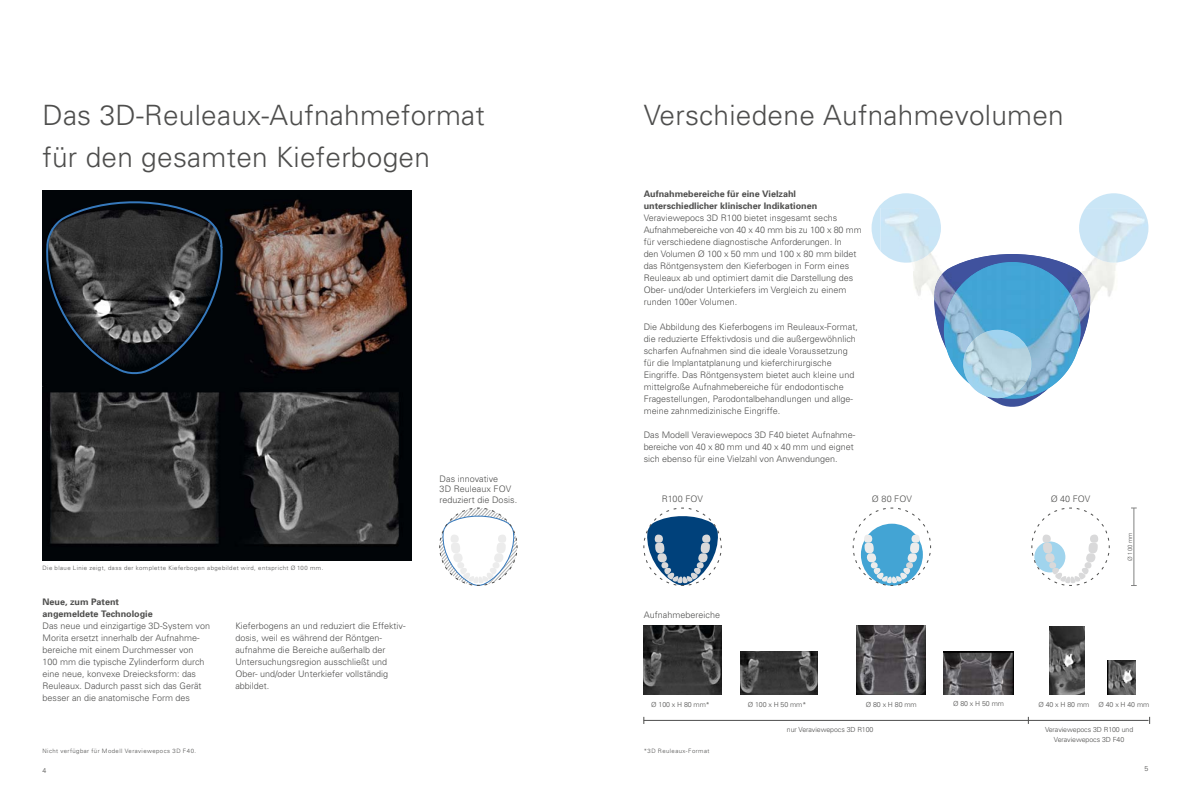
<style>
.page{position:relative;width:1191px;height:794px;background:#fff}
.page>*{position:absolute;margin:0;border:0;box-sizing:border-box;transform-origin:0 0}
.t1{font:300 28px/42px "Univers";letter-spacing:.01em;color:#4e4e4d}
.t2{font:300 9px/12px "Univers";color:#4e4e4d}
.t3{font:700 9px/12px "Univers";color:#4e4e4d}
.t4{font:300 7px/9.1px "Univers";letter-spacing:-.01em;color:#4e4e4d;text-align:center}
.t5{font:300 6px "Univers";letter-spacing:.07em;color:#4e4e4d}
</style>
<div class="page">
<img style="left:43px;top:191px;width:369px;height:369px">
<svg style="left:1031px;top:508px;width:78px;height:78px"></svg>
<svg style="left:853px;top:508px;width:78px;height:78px"></svg>
<svg style="left:643px;top:508px;width:79px;height:78px"></svg>
<img style="left:1050px;top:626px;width:34px;height:69px">
<img style="left:1107px;top:660px;width:28px;height:35px">
<img style="left:643px;top:625px;width:78px;height:70px">
<img style="left:740px;top:651px;width:78px;height:44px">
<img style="left:856px;top:625px;width:69px;height:70px">
<img style="left:944px;top:651px;width:69px;height:44px">
<svg style="left:44px;top:197px;width:181px;height:181px;background:#272a2e"></svg>
<svg style="left:871px;top:193px;width:271px;height:214px"></svg>
<img style="left:914px;top:208px;width:228px;height:63px">
<img style="left:880px;top:263px;width:34px;height:135px">
<img style="left:913px;top:271px;width:20px;height:127px">
<img style="left:1091px;top:271px;width:51px;height:32px">
<img style="left:1091px;top:303px;width:51px;height:95px">
<img style="left:933px;top:254px;width:158px;height:144px">
<img style="left:944px;top:262px;width:136px;height:136px">
<img style="left:963px;top:330px;width:68px;height:68px">
<img style="left:1079px;top:208px;width:69px;height:55px">
<img style="left:880px;top:208px;width:61px;height:55px">
<svg style="left:439px;top:508px;width:79px;height:78px"></svg>
<hr style="left:1133px;top:508px;width:1px;height:77px;background:#818281">
<hr style="left:643px;top:720px;width:505px;height:1px;background:#4e4e4d">
<h1 class="t1" style="left:43px;top:97px;width:444px">Das 3D-Reuleaux-Aufnahmeformat für den gesamten Kieferbogen</h1>
<p class="t5" style="left:43px;top:565px;width:282px">Die blaue Linie zeigt, dass der komplette Kieferbogen abgebildet wird, entspricht Ø 100 mm.</p>
<p class="t3" style="left:43px;top:597px;width:112px">Neue, zum Patent angemeldete Technologie</p>
<p class="t2" style="left:43px;top:621px;width:169px">Das neue und einzigartige 3D-System von Morita ersetzt innerhalb der Aufnahme&shy;bereiche mit einem Durchmesser von 100 mm die typische Zylinderform durch eine neue, konvexe Dreiecksform: das Reuleaux. Dadurch passt sich das Gerät besser an die anatomische Form des</p>
<p class="t2" style="left:235px;top:621px;width:172px">Kieferbogens an und reduziert die Effektiv&shy;dosis, weil es während der Röntgen&shy;aufnahme die Bereiche außerhalb der Untersuchungsregion ausschließt und Ober- und/oder Unterkiefer vollständig abbildet.</p>
<p class="t2" style="left:439px;top:474px;width:79px;line-height:10.3px">Das innovative<br>3D Reuleaux FOV reduziert die Dosis.</p>
<h1 class="t1" style="left:643px;top:97px;width:421px">Verschiedene Aufnahmevolumen</h1>
<p class="t3" style="left:643px;top:189px;width:175px">Aufnahmebereiche für eine Vielzahl unterschiedlicher klinischer Indikationen</p>
<p class="t2" style="left:643px;top:213px;width:219px">Veraviewepocs 3D R100 bietet insgesamt sechs Aufnahmebereiche von 40 x 40 mm bis zu 100 x 80 mm für verschiedene diagnostische Anforderungen. In<br>den Volumen Ø 100 x 50 mm und 100 x 80 mm bildet das Röntgensystem den Kieferbogen in Form eines Reuleaux ab und optimiert damit die Darstellung des Ober- und/oder Unterkiefers im Vergleich zu einem runden 100er Volumen.</p>
<p class="t2" style="left:643px;top:321px;width:216px">Die Abbildung des Kieferbogens im Reuleaux-Format, die reduzierte Effektivdosis und die außergewöhnlich scharfen Aufnahmen sind die ideale Voraussetzung für die Implantatplanung und kieferchirurgische Eingriffe. Das Röntgen system bietet auch kleine und mittelgroße Aufnahmebereiche für endodontische Fragestellungen, Parodontalbehandlungen und allge&shy;meine zahnmedizinische Eingriffe.</p>
<p class="t2" style="left:643px;top:429px;width:213px">Das Modell Veraviewepocs 3D F40 bietet Aufnahme&shy;bereiche von 40 x 80 mm und 40 x 40 mm und eignet sich ebenso für eine Vielzahl von Anwendungen.</p>
<p class="t2" style="left:662px;top:493px;width:43px">R100 FOV</p>
<p class="t2" style="left:872px;top:493px;width:42px">Ø 80 FOV</p>
<p class="t2" style="left:1050px;top:493px;width:41px">Ø 40 FOV</p>
<p class="t2" style="left:643px;top:609px;width:78px">Aufnahmebereiche</p>
<p class="t5" style="left:1127px;top:561px;width:30px;rotate:-90deg">Ø 100 mm</p>
<p class="t4" style="left:651px;top:700px;width:60px">Ø 100 x H 80 mm*</p>
<p class="t4" style="left:747px;top:700px;width:60px">Ø 100 x H 50 mm*</p>
<p class="t4" style="left:866px;top:700px;width:52px">Ø 80 x H 80 mm</p>
<p class="t4" style="left:953px;top:699px;width:52px">Ø 80 x H 50 mm</p>
<p class="t4" style="left:1038px;top:700px;width:52px">Ø 40 x H 80 mm</p>
<p class="t4" style="left:1098px;top:700px;width:52px">Ø 40 x H 40 mm</p>
<p class="t4" style="left:787px;top:726px;width:88px">nur Veraviewepocs 3D R100</p>
<p class="t4" style="left:1045px;top:726px;width:90px">Veraviewepocs 3D R100 und<br>Veraviewepocs 3D F40</p>
<p class="t5" style="left:43px;top:749px;width:155px">Nicht verfügbar für Modell Veraviewepocs 3D F40.</p>
<p class="t5" style="left:643px;top:749px;width:67px">*3D Reuleaux-Format</p>
<p class="t4" style="left:43px;top:767px;width:5px">4</p>
<p class="t4" style="left:1144px;top:765px;width:5px">5</p>
</div>
